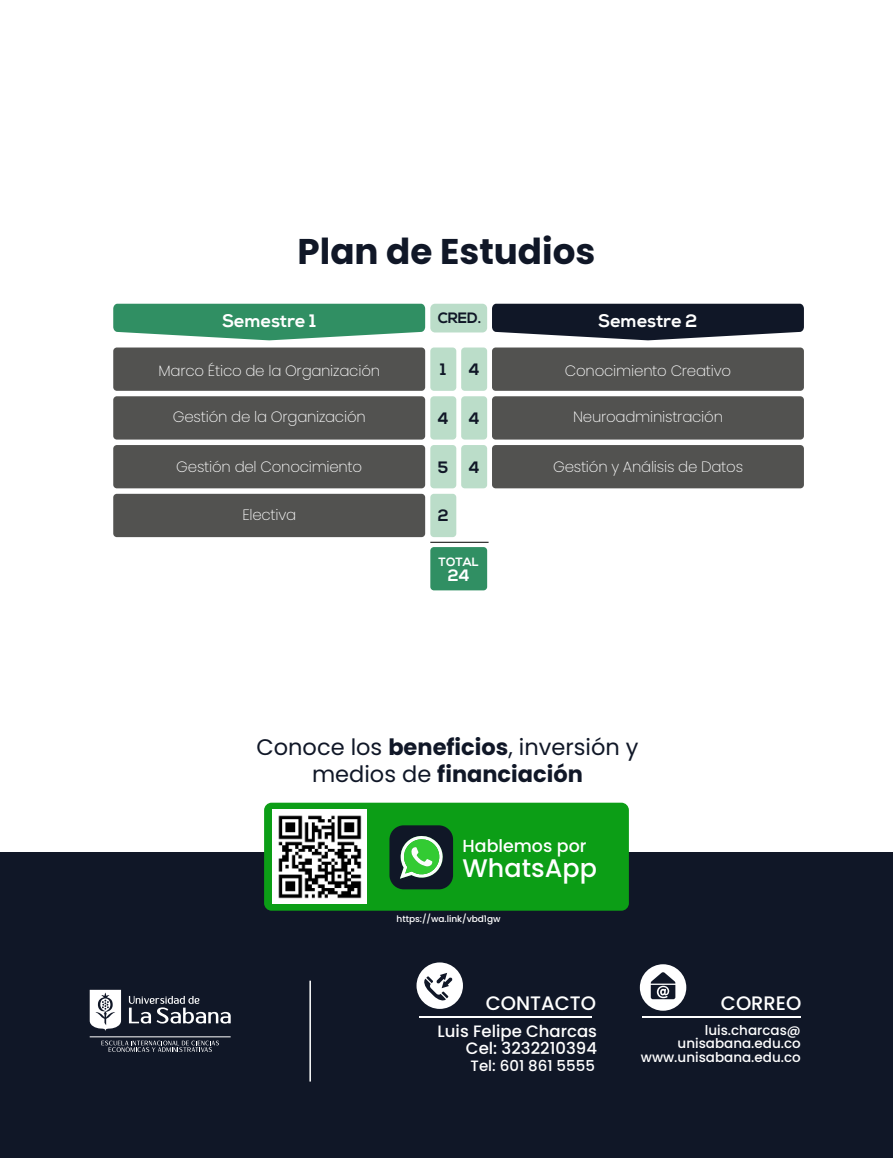
<style>
.page{position:relative;width:893px;height:1158px;background:#fff}
.page>*{position:absolute;margin:0;border:0;box-sizing:border-box;transform-origin:0 0}
.t1{font:700 35.7px "Poppins";color:#101727}
.t2{font:500 25.35px "Poppins";color:#fff}
.t3{font:22.5px/27px "Poppins";color:#101727;text-align:center}
.t4{font:500 19.5px "Poppins";color:#fff}
.t5{font:700 18px "Nexa";color:#fff}
.t6{font:500 17.4px "Poppins";color:#fff}
.t7{font:500 16.5px "Poppins";color:#fff}
.t8{font:700 16.5px "Nexa";color:#101727}
.t9{font:700 16.5px "Nexa";color:#fff}
.t10{font:200 15px "Poppins";letter-spacing:-.015em;color:#fff}
.t11{font:500 15px "Poppins";color:#fff}
.t12{font:700 15px "Nexa";color:#101727}
.t13{font:500 13.5px/13.5px "Poppins";color:#fff;text-align:right}
.t14{font:700 12px "Nexa";color:#fff}
.t15{font:500 9px "Poppins";letter-spacing:-.005em;color:#fff}
.s1{font-weight:700}
</style>
<div class="page">
<div style="left:113px;top:347px;width:312px;height:44px;background:#525250;border-radius:4px"></div>
<div style="left:430px;top:347px;width:26px;height:44px;background:#bbddc9;border-radius:4px"></div>
<div style="left:461px;top:347px;width:26px;height:44px;background:#bbddc9;border-radius:4px"></div>
<div style="left:113px;top:396px;width:312px;height:44px;background:#525250;border-radius:4px"></div>
<div style="left:113px;top:445px;width:312px;height:43px;background:#525250;border-radius:4px"></div>
<div style="left:113px;top:494px;width:312px;height:43px;background:#525250;border-radius:4px"></div>
<div style="left:492px;top:347px;width:312px;height:44px;background:#525250;border-radius:4px"></div>
<div style="left:492px;top:396px;width:312px;height:44px;background:#525250;border-radius:4px"></div>
<div style="left:492px;top:445px;width:312px;height:43px;background:#525250;border-radius:4px"></div>
<svg style="left:492px;top:304px;width:312px;height:36px;background:#2a303f"></svg>
<svg style="left:113px;top:304px;width:312px;height:36px;background:#479b74"></svg>
<div style="left:0;top:852px;width:893px;height:306px;background:#101727"></div>
<div style="left:416px;top:962px;width:47px;height:47px;background:#fff;border-radius:50%"></div>
<svg style="left:423px;top:973px;width:29px;height:29px"></svg>
<hr style="left:419px;top:1016px;width:173px;height:2px;background:#fff">
<div style="left:640px;top:964px;width:46px;height:47px;background:#fff;border-radius:50%"></div>
<svg style="left:651px;top:972px;width:24px;height:27px"></svg>
<hr style="left:642px;top:1017px;width:159px;height:1px;background:#fff">
<hr style="left:309px;top:981px;width:2px;height:100px;background:#fff">
<svg style="left:101px;top:1041px;width:118px;height:11px"></svg>
<svg style="left:90px;top:990px;width:31px;height:41px"></svg>
<svg style="left:129px;top:996px;width:102px;height:27px"></svg>
<div style="left:264px;top:803px;width:365px;height:108px;background:#0c9e16;border-radius:8px"></div>
<svg style="left:389px;top:825px;width:64px;height:64px;background:#366345"></svg>
<div style="left:430px;top:396px;width:26px;height:44px;background:#bbddc9;border-radius:4px"></div>
<div style="left:461px;top:396px;width:26px;height:44px;background:#bbddc9;border-radius:4px"></div>
<div style="left:430px;top:445px;width:26px;height:43px;background:#bbddc9;border-radius:4px"></div>
<div style="left:461px;top:445px;width:26px;height:43px;background:#bbddc9;border-radius:4px"></div>
<div style="left:430px;top:494px;width:26px;height:43px;background:#bbddc9;border-radius:4px"></div>
<div style="left:430px;top:547px;width:57px;height:43px;background:#308f63;border-radius:4px"></div>
<div style="left:430px;top:304px;width:57px;height:28px;background:#bbddc9;border-radius:5px"></div>
<hr style="left:430px;top:542px;width:59px;height:1px;background:#000">
<img style="left:272px;top:809px;width:94px;height:94px">
<h1 class="t1" style="left:297px;top:231px;width:299px">Plan de Estudios</h1>
<p class="t12" style="left:438px;top:310px;width:45px">CRED.</p>
<p class="t5" style="left:222px;top:310px;width:95px">Semestre 1</p>
<p class="t5" style="left:599px;top:310px;width:100px">Semestre 2</p>
<p class="t10" style="left:159px;top:362px;width:223px">Marco Ético de la Organización</p>
<p class="t10" style="left:173px;top:408px;width:194px">Gestión de la Organización</p>
<p class="t10" style="left:176px;top:458px;width:187px">Gestión del Conocimiento</p>
<p class="t10" style="left:242px;top:506px;width:55px">Electiva</p>
<p class="t8" style="left:440px;top:360px;width:8px">1</p>
<p class="t8" style="left:469px;top:360px;width:13px">4</p>
<p class="t8" style="left:438px;top:409px;width:44px">4 4</p>
<p class="t8" style="left:438px;top:457px;width:43px">5 4</p>
<p class="t8" style="left:438px;top:506px;width:12px">2</p>
<p class="t14" style="left:439px;top:554px;width:42px">TOTAL</p>
<p class="t9" style="left:448px;top:566px;width:24px">24</p>
<p class="t10" style="left:565px;top:362px;width:168px">Conocimiento Creativo</p>
<p class="t10" style="left:573px;top:408px;width:151px">Neuroadministración</p>
<p class="t10" style="left:553px;top:458px;width:192px">Gestión y Análisis de Datos</p>
<h3 class="t3" style="left:256px;top:734px;width:384px">Conoce los <span class="s1">beneficios</span>, inversión y medios de <span class="s1">financiación</span></h3>
<p class="t6" style="left:463px;top:836px;width:125px">Hablemos por</p>
<h2 class="t2" style="left:463px;top:854px;width:136px">WhatsApp</h2>
<p class="t15" style="left:397px;top:913px;width:105px">https://wa.link/vbd1gw</p>
<h3 class="t4" style="left:486px;top:992px;width:112px">CONTACTO</h3>
<h3 class="t4" style="left:721px;top:992px;width:82px">CORREO</h3>
<p class="t7" style="left:438px;top:1022px;width:161px">Luis Felipe Charcas</p>
<p class="t11" style="left:471px;top:1057px;width:126px">Tel: 601 861 5555</p>
<p class="t7" style="left:466px;top:1039px;width:133px">Cel: 3232210394</p>
<p class="t13" style="left:641px;top:1023px;width:161px">luis.charcas@ unisabana.edu.co www.unisabana.edu.co</p>
</div>
